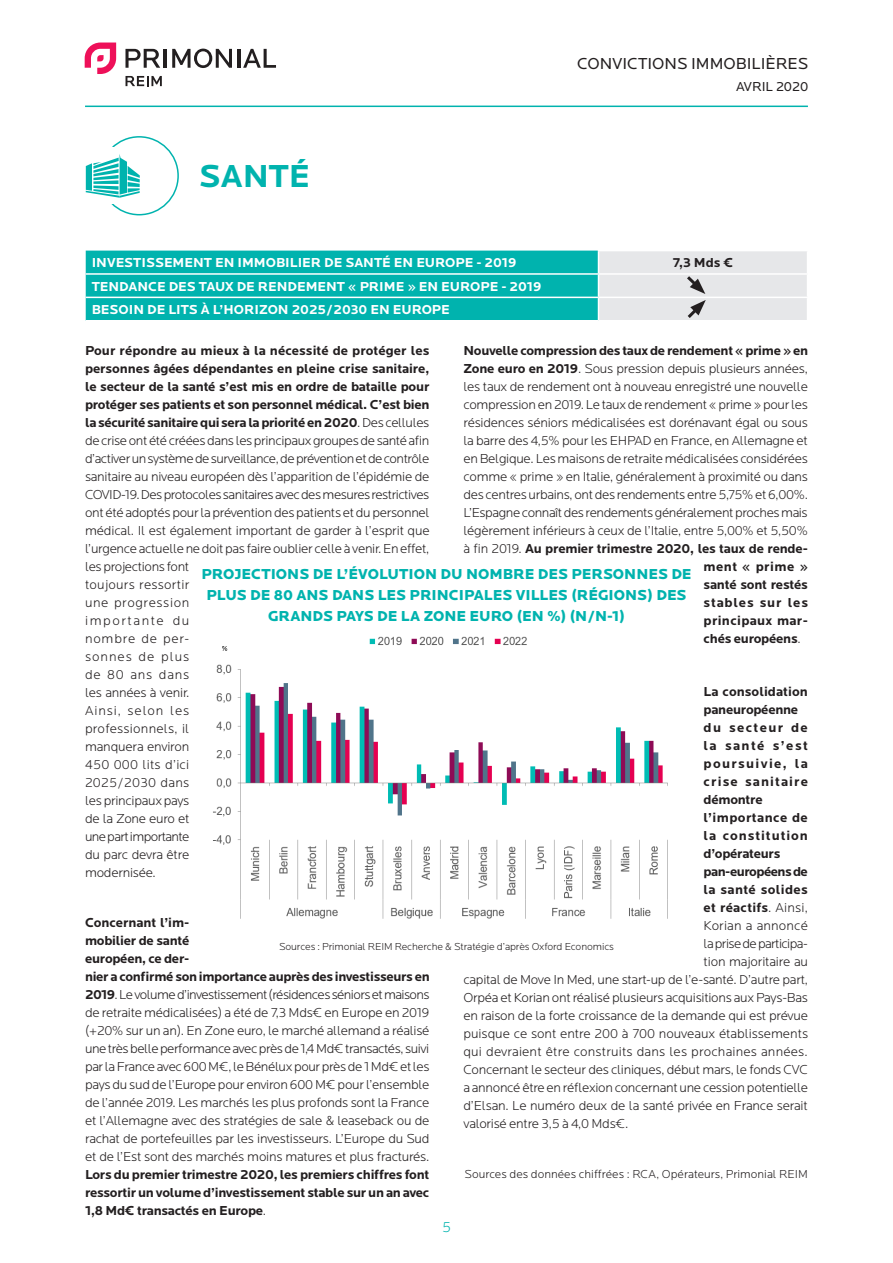
<style>
.page{position:relative;width:893px;height:1263px;background:#fff}
.page>*{position:absolute;margin:0;border:0;box-sizing:border-box;transform-origin:0 0}
.t1{font:700 33px "Locator";color:#00b3ae}
.t2{font:16.5px "Locator";color:#231f20}
.t3{font:900 15px/21px "Locator";color:#00b3ae;text-align:center}
.t4{font:300 15px "Locator";color:#00b3ae}
.Text{font:300 13.5px/18px "Locator";letter-spacing:-.02em;color:#231f20}
.Text-2{font:700 13.5px "Locator";letter-spacing:-.015em;color:#231f20}
.t5{font:700 13.5px "Locator";color:#fff}
.Text-3{font:300 13.5px "Locator";letter-spacing:.01em;color:#231f20}
.Text-4{font:700 13.5px "Locator";letter-spacing:.03em;color:#231f20}
.Text-5{font:300 13.5px "Locator";letter-spacing:-.045em;color:#231f20}
.Text-6{font:700 13.5px "Locator";letter-spacing:.015em;color:#231f20}
.Text-7{font:700 13.5px "Locator";letter-spacing:.005em;color:#231f20}
.Text-8{font:700 13.5px "Locator";letter-spacing:-.04em;color:#231f20}
.Text-9{font:700 13.5px "Locator";letter-spacing:.025em;color:#231f20}
.Text-10{font:700 13.5px "Locator";letter-spacing:.08em;color:#231f20}
.Text-11{font:700 13.5px "Locator";letter-spacing:.065em;color:#231f20}
.Text-12{font:700 13.5px "Locator";letter-spacing:.06em;color:#231f20}
.Text-13{font:700 13.5px "Locator";letter-spacing:.1em;color:#231f20}
.Text-14{font:700 13.5px "Locator";letter-spacing:.105em;color:#231f20}
.Text-15{font:700 13.5px "Locator";letter-spacing:.095em;color:#231f20}
.t6{font:13.5px "Locator";color:#231f20}
.Text-16{font:300 12px "Locator";color:#231f20}
.t7{font:300 10.5px "Locator";letter-spacing:-.01em;color:#231f20}
.s1{font-weight:700}
.s2{font-weight:300}
</style>
<div class="page">
<hr style="left:85px;top:106px;width:723px;height:1px;background:#00b3ae">
<svg style="left:125px;top:49px;width:35px;height:19px"></svg>
<hr style="left:164px;top:49px;width:3px;height:19px;background:#231f20">
<svg style="left:172px;top:49px;width:60px;height:19px"></svg>
<hr style="left:237px;top:49px;width:3px;height:19px;background:#231f20">
<svg style="left:243px;top:49px;width:33px;height:19px"></svg>
<svg style="left:85px;top:43px;width:31px;height:31px"></svg>
<svg style="left:126px;top:76px;width:36px;height:10px"></svg>
<div style="left:99px;top:136px;width:80px;height:79px;border:2px solid #00b3ae;border-radius:50%"></div>
<div style="left:98px;top:147px;width:29px;height:57px;background:#fff"></div>
<svg style="left:86px;top:154px;width:54px;height:44px"></svg>
<img style="left:213px;top:636px;width:455px;height:283px">
<svg style="left:86px;top:251px;width:721px;height:70px;background:#4dc4c2"></svg>
<p class="t1" style="left:199px;top:157px;width:113px">SANTÉ</p>
<p class="t2" style="left:577px;top:54px;width:232px">CONVICTIONS IMMOBILIÈRES</p>
<p class="t6" style="left:736px;top:79px;width:74px">AVRIL 2020</p>
<p class="t5" style="left:92px;top:255px;width:426px">INVESTISSEMENT EN IMMOBILIER DE SANTÉ EN EUROPE - 2019</p>
<p class="Text-2" style="left:673px;top:255px;width:62px">7,3 Mds €</p>
<p class="t5" style="left:92px;top:278px;width:451px">TENDANCE DES TAUX DE RENDEMENT « PRIME » EN EUROPE - 2019</p>
<p class="t5" style="left:92px;top:302px;width:360px">BESOIN DE LITS À L’HORIZON 2025/2030 EN EUROPE</p>
<p class="Text" style="left:85px;top:341px;width:346px"><span class="s1">Pour répondre au mieux à la nécessité de protéger les personnes âgées dépendantes en pleine crise sanitaire, le secteur de la santé s’est mis en ordre de bataille pour protéger ses patients et son personnel médical. C’est bien la sécurité sanitaire qui sera la priorité en 2020</span>. Des cellules de crise ont été créées dans les principaux groupes de santé afin d’activer un système de surveillance, de prévention et de contrôle sanitaire au niveau européen dès l’apparition de l’épidémie de COVID-19. Des protocoles sanitaires avec des mesures restrictives ont été adoptés pour la prévention des patients et du personnel médical. Il est également important de garder à l’esprit que l’urgence actuelle ne doit pas faire oublier celle à venir. En effet, les projections font<br>toujours ressortir<br>une progression<br>importante du<br>nombre de per-<br>sonnes de plus<br>de 80 ans dans<br>les années à venir.<br>Ainsi, selon les<br>professionnels, il<br>manquera environ<br>450 000 lits d’ici<br>2025/2030 dans<br>les principaux pays<br>de la Zone euro et<br>une part importante<br>du parc devra être<br>modernisée.</p>
<p class="Text-2" style="left:463px;top:342px;width:346px">Nouvelle compression des taux de rendement « prime » en</p>
<p class="Text" style="left:463px;top:359px;width:346px"><span class="s1">Zone euro en 2019</span>. Sous pression depuis plusieurs années,</p>
<p class="Text" style="left:463px;top:377px;width:346px">les taux de rendement ont à nouveau enregistré une nouvelle</p>
<p class="Text" style="left:463px;top:395px;width:346px">compression en 2019. Le taux de rendement « prime » pour les</p>
<p class="Text" style="left:463px;top:413px;width:346px">résidences séniors médicalisées est dorénavant égal ou sous</p>
<p class="Text" style="left:463px;top:431px;width:346px">la barre des 4,5% pour les EHPAD en France, en Allemagne et</p>
<p class="Text" style="left:463px;top:449px;width:346px">en Belgique. Les maisons de retraite médicalisées considérées</p>
<p class="Text" style="left:463px;top:467px;width:346px">comme « prime » en Italie, généralement à proximité ou dans</p>
<p class="Text" style="left:463px;top:485px;width:346px">des centres urbains, ont des rendements entre 5,75% et 6,00%.</p>
<p class="Text" style="left:463px;top:503px;width:346px">L’Espagne connaît des rendements généralement proches mais</p>
<p class="Text" style="left:463px;top:521px;width:346px">légèrement inférieurs à ceux de l’Italie, entre 5,00% et 5,50%</p>
<p class="Text-2" style="left:463px;top:540px;width:346px"><span class="s2">à fin 2019.</span> Au premier trimestre 2020, les taux de rende-</p>
<p class="Text-4" style="left:704px;top:558px;width:106px">ment « prime »</p>
<p class="Text-2" style="left:704px;top:576px;width:106px">santé sont restés</p>
<p class="Text-12" style="left:704px;top:594px;width:106px">stables sur les</p>
<p class="Text-9" style="left:704px;top:612px;width:106px">principaux mar-</p>
<p class="Text-2" style="left:704px;top:630px;width:99px">chés européens<span class="s2">.</span></p>
<p class="t3" style="left:201px;top:564px;width:492px">PROJECTIONS DE L’ÉVOLUTION DU NOMBRE DES PERSONNES DE<br>PLUS DE 80 ANS DANS LES PRINCIPALES VILLES (RÉGIONS) DES<br>GRANDS PAYS DE LA ZONE EURO (EN %) (N/N-1)</p>
<p class="Text-7" style="left:704px;top:683px;width:106px">La consolidation</p>
<p class="Text-2" style="left:704px;top:701px;width:96px">paneuropéenne</p>
<p class="Text-15" style="left:704px;top:719px;width:106px">du secteur de</p>
<p class="Text-14" style="left:704px;top:737px;width:106px">la santé s’est</p>
<p class="Text-13" style="left:704px;top:755px;width:106px">poursuivie, la</p>
<p class="Text-10" style="left:704px;top:773px;width:106px">crise sanitaire</p>
<p class="Text-2" style="left:704px;top:791px;width:61px">démontre</p>
<p class="Text-4" style="left:704px;top:809px;width:106px">l’importance de</p>
<p class="Text-11" style="left:704px;top:827px;width:106px">la constitution</p>
<p class="Text-2" style="left:704px;top:845px;width:78px">d’opérateurs</p>
<p class="Text-8" style="left:704px;top:863px;width:106px">pan-européens de</p>
<p class="Text-4" style="left:704px;top:881px;width:106px">la santé solides</p>
<p class="Text-6" style="left:704px;top:899px;width:106px">et réactifs<span class="s2">. Ainsi,</span></p>
<p class="Text-3" style="left:704px;top:917px;width:106px">Korian a annoncé</p>
<p class="Text-5" style="left:704px;top:935px;width:106px">la prise de participa-</p>
<p class="Text" style="left:704px;top:952px;width:106px">tion majoritaire au</p>
<p class="Text" style="left:463px;top:970px;width:346px">capital de Move In Med, une start-up de l’e-santé. D’autre part,</p>
<p class="Text" style="left:463px;top:988px;width:346px">Orpéa et Korian ont réalisé plusieurs acquisitions aux Pays-Bas</p>
<p class="Text" style="left:463px;top:1006px;width:346px">en raison de la forte croissance de la demande qui est prévue</p>
<p class="Text" style="left:463px;top:1024px;width:346px">puisque ce sont entre 200 à 700 nouveaux établissements</p>
<p class="Text-3" style="left:463px;top:1043px;width:346px">qui devraient être construits dans les prochaines années.</p>
<p class="Text" style="left:463px;top:1060px;width:346px">Concernant le secteur des cliniques, début mars, le fonds CVC</p>
<p class="Text" style="left:463px;top:1078px;width:346px">a annoncé être en réflexion concernant une cession potentielle</p>
<p class="Text" style="left:463px;top:1096px;width:346px">d’Elsan. Le numéro deux de la santé privée en France serait</p>
<p class="Text" style="left:463px;top:1114px;width:166px">valorisé entre 3,5 à 4,0 Mds€.</p>
<p class="Text" style="left:85px;top:914px;width:346px"><span class="s1">Concernant l’im-<br>mobilier de santé<br>européen, ce der-<br>nier a confirmé son importance auprès des investisseurs en 2019</span>. Le volume d’investissement (résidences séniors et maisons de retraite médicalisées) a été de 7,3 Mds€ en Europe en 2019 (+20% sur un an). En Zone euro, le marché allemand a réalisé une très belle performance avec près de 1,4 Md€ transactés, suivi par la France avec 600 M€, le Bénélux pour près de 1 Md€ et les pays du sud de l’Europe pour environ 600 M€ pour l’ensemble de l’année 2019. Les marchés les plus profonds sont la France et l’Allemagne avec des stratégies de sale &amp; leaseback ou de rachat de portefeuilles par les investisseurs. L’Europe du Sud et de l’Est sont des marchés moins matures et plus fracturés.<br><span class="s1">Lors du premier trimestre 2020, les premiers chiffres font ressortir un volume d’investissement stable sur un an avec 1,8 Md€ transactés en Europe</span>.</p>
<p class="t7" style="left:279px;top:940px;width:336px">Sources : Primonial REIM Recherche &amp; Stratégie d’après Oxford Economics</p>
<p class="Text-16" style="left:465px;top:1167px;width:345px">Sources des données chiffrées : RCA, Opérateurs, Primonial REIM</p>
<p class="t4" style="left:442px;top:1218px;width:10px">5</p>
</div>
